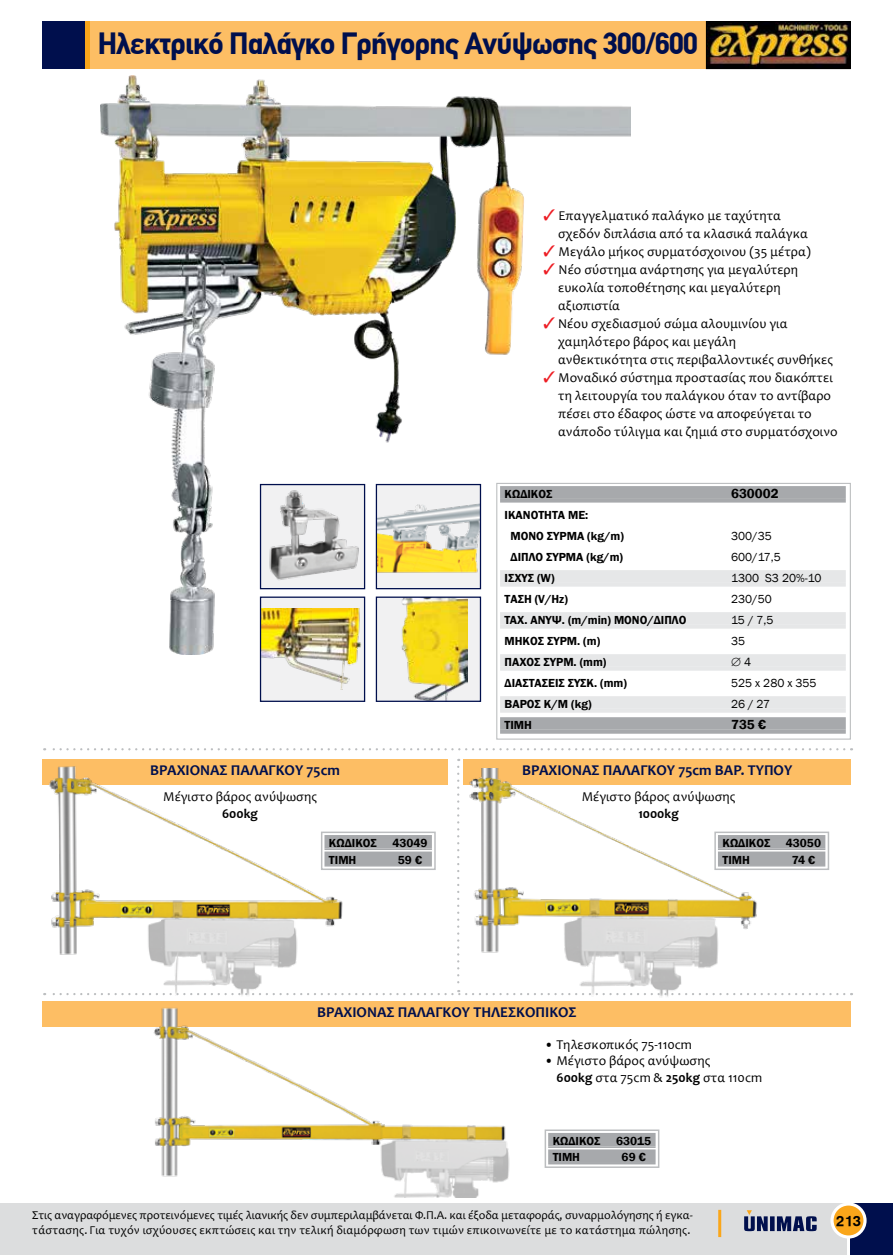
<style>
.page{position:relative;width:893px;height:1255px;background:#fff}
.page>*{position:absolute;margin:0;border:0;box-sizing:border-box;transform-origin:0 0}
.t1{font:700 30px "CF Din";letter-spacing:-.02em;color:#000f4d}
.t2{font:700 15px "Candara";color:#000f4d}
.t3{font:14.4px "UB Helvetica Bold";color:#000}
.t4{font:13.5px/18px "Candara";color:#000}
.t5{font:700 13.5px "Candara";color:#000}
.t6{font:600 13.5px "Franklin Gothic";color:#000}
.t7{font:600 12px/21px "Franklin Gothic";color:#000}
.t8{font:12px/14.4px "Candara";letter-spacing:-.01em;color:#000}
.t9{font:12px "Franklin Gothic";color:#000}
.s1{color:#ed1d24}
.s2{font-weight:700}
</style>
<div class="page">
<div style="left:89px;top:21px;width:761px;height:48px;background:#fdbe64"></div>
<div style="left:43px;top:21px;width:42px;height:48px;background:#000f4d"></div>
<hr style="left:85px;top:21px;width:4px;height:48px;background:#faa61a">
<div style="left:850px;top:1203px;width:43px;height:51px;background:#000f4d"></div>
<div style="left:0;top:1203px;width:847px;height:51px;background:#dcddde"></div>
<hr style="left:718px;top:1209px;width:3px;height:27px;background:#faa61a">
<svg style="left:744px;top:1210px;width:73px;height:21px"></svg>
<svg style="left:830px;top:1202px;width:37px;height:36px"></svg>
<div style="left:834px;top:1205px;width:29px;height:30px;background:#faa61a;border-radius:50%"></div>
<img style="left:708px;top:23px;width:140px;height:44px">
<div style="left:706px;top:21px;width:144px;height:48px;border:1px solid #000"></div>
<div style="left:43px;top:1001px;width:808px;height:25px;background:#fdbe64"></div>
<svg style="left:44px;top:748px;width:800px;height:2px"></svg>
<svg style="left:44px;top:758px;width:800px;height:237px"></svg>
<div style="left:718px;top:835px;width:107px;height:13px;background:#a7a9ac"></div>
<hr style="left:718px;top:848px;width:107px;height:2px;background:#a7a9ac">
<div style="left:718px;top:851px;width:107px;height:14px;background:#a7a9ac"></div>
<hr style="left:718px;top:865px;width:107px;height:1px;background:#a7a9ac">
<svg style="left:544px;top:1129px;width:116px;height:39px"></svg>
<div style="left:548px;top:1132px;width:108px;height:14px;background:#a7a9ac"></div>
<hr style="left:548px;top:1146px;width:108px;height:1px;background:#a7a9ac">
<div style="left:548px;top:1149px;width:108px;height:13px;background:#a7a9ac"></div>
<hr style="left:548px;top:1162px;width:108px;height:2px;background:#a7a9ac">
<img style="left:100px;top:75px;width:531px;height:580px">
<svg style="left:496px;top:482px;width:355px;height:258px"></svg>
<div style="left:500px;top:486px;width:346px;height:12px;background:#a7a9ac"></div>
<hr style="left:500px;top:498px;width:346px;height:4px;background:#a7a9ac">
<div style="left:500px;top:570px;width:346px;height:12px;background:#e6e7e8"></div>
<hr style="left:500px;top:582px;width:346px;height:4px;background:#e6e7e8">
<div style="left:500px;top:612px;width:346px;height:12px;background:#e6e7e8"></div>
<hr style="left:500px;top:624px;width:346px;height:4px;background:#e6e7e8">
<div style="left:500px;top:654px;width:346px;height:12px;background:#e6e7e8"></div>
<hr style="left:500px;top:666px;width:346px;height:4px;background:#e6e7e8">
<div style="left:500px;top:696px;width:346px;height:12px;background:#e6e7e8"></div>
<hr style="left:500px;top:708px;width:346px;height:4px;background:#e6e7e8">
<div style="left:500px;top:717px;width:346px;height:12px;background:#a7a9ac"></div>
<svg style="left:500px;top:729px;width:346px;height:4px"></svg>
<div style="left:376px;top:484px;width:104px;height:104px;background:#f1f1f2"></div>
<img style="left:378px;top:503px;width:101px;height:70px">
<div style="left:376px;top:484px;width:105px;height:105px;border:1px solid #000f4d"></div>
<img style="left:262px;top:486px;width:101px;height:101px">
<div style="left:260px;top:484px;width:105px;height:105px;border:1px solid #000f4d"></div>
<div style="left:376px;top:597px;width:104px;height:104px;background:#f1f1f2"></div>
<img style="left:401px;top:598px;width:67px;height:102px">
<div style="left:376px;top:596px;width:105px;height:106px;border:1px solid #000f4d"></div>
<div style="left:261px;top:597px;width:104px;height:104px;background:#f1f1f2"></div>
<img style="left:262px;top:608px;width:99px;height:82px">
<div style="left:260px;top:596px;width:105px;height:106px;border:1px solid #000f4d"></div>
<img style="left:143px;top:1008px;width:373px;height:189px">
<h1 class="t1" style="left:98px;top:21px;width:602px">Ηλεκτρικό Παλάγκο Γρήγορης Ανύψωσης 300/600</h1>
<p class="t4" style="left:558px;top:207px;width:251px;text-indent:-15px"><span class="s1">✓</span> Επαγγελματικό παλάγκο με ταχύτητα σχεδόν διπλάσια από τα κλασικά παλάγκα</p>
<p class="t4" style="left:543px;top:243px;width:269px"><span class="s1">✓</span> Μεγάλο μήκος συρματόσχοινου (35 μέτρα)</p>
<p class="t4" style="left:558px;top:261px;width:242px;text-indent:-15px"><span class="s1">✓</span> Νέο σύστημα ανάρτησης για μεγαλύτερη ευκολία τοποθέτησης και μεγαλύτερη αξιοπιστία</p>
<p class="t4" style="left:558px;top:315px;width:277px;text-indent:-15px"><span class="s1">✓</span> Νέου σχεδιασμού σώμα αλουμινίου για χαμηλότερο βάρος και μεγάλη<br>ανθεκτικότητα στις περιβαλλοντικές συνθήκες</p>
<p class="t4" style="left:558px;top:369px;width:281px;text-indent:-15px"><span class="s1">✓</span> Μοναδικό σύστημα προστασίας που διακόπτει τη λειτουργία του παλάγκου όταν το αντίβαρο πέσει στο έδαφος ώστε να αποφεύγεται το ανάποδο τύλιγμα και ζημιά στο συρματόσχοινο</p>
<p class="t7" style="left:505px;top:483px;width:49px">ΚΩΔΙΚΟΣ</p>
<p class="t6" style="left:731px;top:485px;width:49px">630002</p>
<p class="t7" style="left:511px;top:504px;width:115px;text-indent:-6px">ΙΚΑΝΟΤΗΤΑ ΜΕ:<br>ΜΟΝΟ ΣΥΡΜΑ (kg/m)</p>
<p class="t9" style="left:731px;top:528px;width:42px">300/35</p>
<p class="t7" style="left:511px;top:546px;width:114px">ΔΙΠΛΟ ΣΥΡΜΑ (kg/m)</p>
<p class="t9" style="left:731px;top:549px;width:51px">600/17,5</p>
<p class="t7" style="left:505px;top:567px;width:51px">ΙΣΧΥΣ (W)</p>
<p class="t9" style="left:731px;top:570px;width:92px">1300 S3 20%-10</p>
<p class="t7" style="left:505px;top:588px;width:65px">ΤΑΣΗ (V/Hz)</p>
<p class="t9" style="left:731px;top:591px;width:42px">230/50</p>
<p class="t7" style="left:505px;top:609px;width:183px">TAX. ANYΨ. (m/min) ΜΟΝΟ/ΔΙΠΛΟ</p>
<p class="t9" style="left:731px;top:612px;width:44px">15 / 7,5</p>
<p class="t7" style="left:505px;top:630px;width:97px">ΜΗΚΟΣ ΣΥΡΜ. (m)</p>
<p class="t9" style="left:731px;top:633px;width:16px">35</p>
<p class="t7" style="left:505px;top:651px;width:103px">ΠΑΧΟΣ ΣΥΡΜ. (mm)</p>
<p class="t9" style="left:731px;top:654px;width:21px">∅4</p>
<p class="t7" style="left:505px;top:672px;width:124px">ΔΙΑΣΤΑΣΕΙΣ ΣΥΣΚ. (mm)</p>
<p class="t9" style="left:731px;top:675px;width:87px">525 x 280 x 355</p>
<p class="t7" style="left:505px;top:693px;width:88px">ΒΑΡΟΣ Κ/Μ (kg)</p>
<p class="t9" style="left:731px;top:696px;width:41px">26 / 27</p>
<p class="t7" style="left:505px;top:714px;width:29px">ΤΙΜΗ</p>
<p class="t6" style="left:731px;top:716px;width:37px">735 €</p>
<p class="t2" style="left:150px;top:760px;width:191px">ΒΡΑΧΙΟΝΑΣ ΠΑΛΑΓΚΟΥ 75cm</p>
<p class="t2" style="left:522px;top:760px;width:272px">ΒΡΑΧΙΟΝΑΣ ΠΑΛΑΓΚΟΥ 75cm ΒΑΡ. ΤΥΠΟΥ</p>
<p class="t4" style="left:163px;top:788px;width:155px">Mέγιστο βάρος ανύψωσης</p>
<p class="t5" style="left:222px;top:804px;width:37px">600kg</p>
<p class="t7" style="left:329px;top:832px;width:49px">ΚΩΔΙΚΟΣ</p>
<p class="t7" style="left:392px;top:832px;width:37px">43049</p>
<p class="t7" style="left:329px;top:849px;width:29px">ΤΙΜΗ</p>
<p class="t7" style="left:398px;top:849px;width:26px">59 €</p>
<p class="t4" style="left:582px;top:788px;width:155px">Mέγιστο βάρος ανύψωσης</p>
<p class="t5" style="left:638px;top:804px;width:42px">1000kg</p>
<p class="t7" style="left:722px;top:832px;width:49px">ΚΩΔΙΚΟΣ</p>
<p class="t7" style="left:786px;top:832px;width:37px">43050</p>
<p class="t7" style="left:722px;top:849px;width:29px">ΤΙΜΗ</p>
<p class="t7" style="left:792px;top:849px;width:25px">74 €</p>
<p class="t2" style="left:317px;top:1003px;width:261px">ΒΡΑΧΙΟΝΑΣ ΠΑΛΑΓΚΟΥ ΤΗΛΕΣΚΟΠΙΚΟΣ</p>
<p class="t4" style="left:545px;top:1035px;width:149px">• Τηλεσκοπικός 75-110cm</p>
<p class="t4" style="left:557px;top:1052px;width:207px;line-height:16.2px;text-indent:-12px">• Mέγιστο βάρος ανύψωσης<br><span class="s2">600kg</span> στα 75cm &amp; <span class="s2">250kg</span> στα 110cm</p>
<p class="t7" style="left:553px;top:1130px;width:49px">ΚΩΔΙΚΟΣ</p>
<p class="t7" style="left:616px;top:1130px;width:37px">63015</p>
<p class="t7" style="left:553px;top:1146px;width:29px">ΤΙΜΗ</p>
<p class="t7" style="left:622px;top:1146px;width:26px">69 €</p>
<p class="t8" style="left:32px;top:1208px;width:662px">Στις αναγραφόμενες προτεινόμενες τιμές λιανικής δεν συμπεριλαμβάνεται Φ.Π.Α. και έξοδα μεταφοράς, συναρμολόγησης ή εγκα&shy;τάστασης. Για τυχόν ισχύουσες εκπτώσεις και την τελική διαμόρφωση των τιμών επικοινωνείτε με το κατάστημα πώλησης.</p>
<p class="t3" style="left:836px;top:1212px;width:26px">213</p>
</div>
